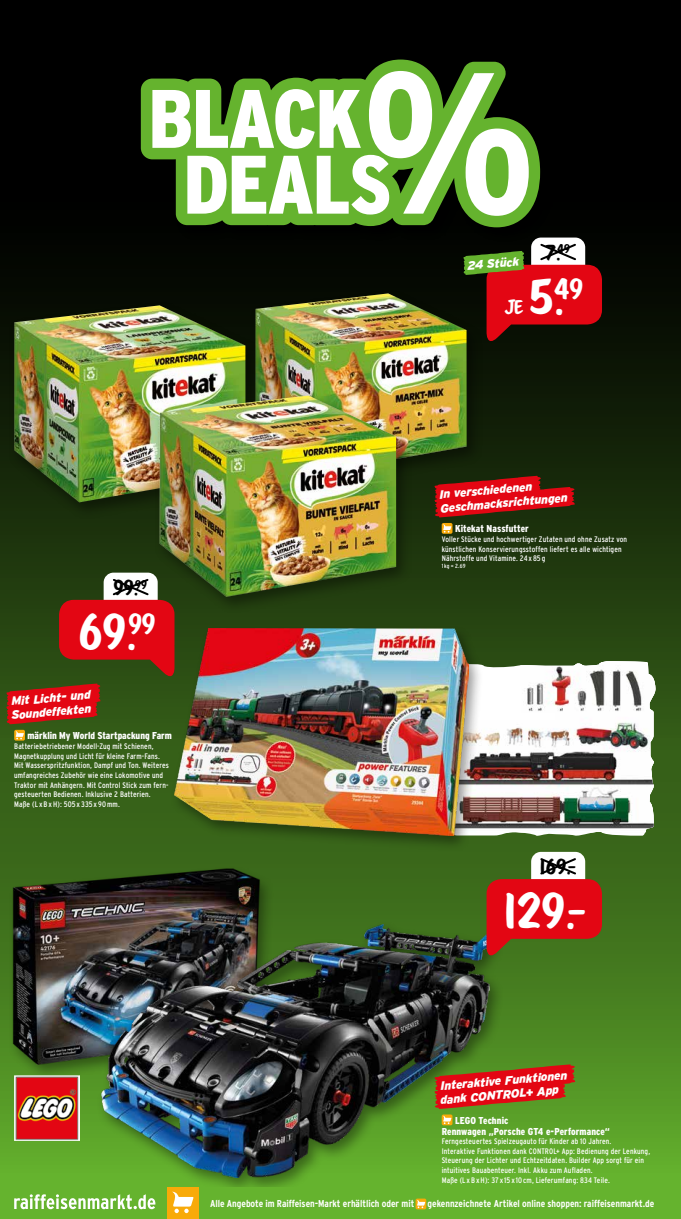
<style>
.page{position:relative;width:681px;height:1219px;background:#fff}
.page>*{position:absolute;margin:0;border:0;box-sizing:border-box;transform-origin:0 0}
.t1{font:44px "Scriptorama Markdown JF";color:#fff}
.t2{font:19px "Scriptorama Markdown JF";color:#000}
.t3{font:17.6px "Scriptorama Markdown JF";color:#fff}
.t4{font:italic 900 12px "Interstate";color:#fff}
.t5{font:700 10px "Interstate Condensed";letter-spacing:-.005em;color:#fff}
.t6{font:900 10px/10.5px "Interstate Condensed";color:#fff}
.t7{font:8px/9.6px "Interstate Condensed";letter-spacing:.015em;color:#fff}
.t8{font:6px "Interstate Condensed";color:#fff}
</style>
<div class="page">
<div style="left:0;top:0;width:680px;height:1219px;background:#000"></div>
<div style="left:0;top:190px;width:680px;height:998px;background:linear-gradient(to bottom,#000,#5ea62b)"></div>
<div style="left:249px;top:290px;width:233px;height:201px;background:#000;opacity:.4"></div>
<img style="left:255px;top:293px;width:211px;height:180px">
<img style="left:483px;top:661px;width:172px;height:172px">
<div style="left:438px;top:714px;width:117px;height:6px;background:#fff"></div>
<div style="left:169px;top:625px;width:314px;height:227px;background:#000;opacity:.4"></div>
<img style="left:174px;top:628px;width:294px;height:207px">
<div style="left:8px;top:302px;width:253px;height:218px;background:#000;opacity:.4"></div>
<img style="left:14px;top:305px;width:231px;height:197px">
<div style="left:153px;top:392px;width:259px;height:222px;background:#000;opacity:.4"></div>
<img style="left:160px;top:395px;width:236px;height:202px">
<div style="left:8px;top:865px;width:266px;height:216px;background:#000;opacity:.4"></div>
<img style="left:7px;top:863px;width:255px;height:201px">
<div style="left:96px;top:921px;width:408px;height:274px;background:#000;opacity:.4"></div>
<img style="left:101px;top:924px;width:394px;height:253px">
<img style="left:14px;top:1075px;width:65px;height:65px">
<svg style="left:14px;top:730px;width:11px;height:11px"></svg>
<svg style="left:15px;top:731px;width:9px;height:8px"></svg>
<div style="left:441px;top:1114px;width:11px;height:11px;background:#f8aa09;border-radius:2px"></div>
<svg style="left:443px;top:1116px;width:8px;height:8px"></svg>
<svg style="left:441px;top:523px;width:11px;height:11px"></svg>
<svg style="left:442px;top:524px;width:9px;height:9px"></svg>
<div style="left:142px;top:60px;width:412px;height:182px;background:#000"></div>
<svg style="left:141px;top:60px;width:399px;height:167px"></svg>
<svg style="left:152px;top:71px;width:376px;height:145px"></svg>
<svg style="left:434px;top:1064px;width:141px;height:45px"></svg>
<svg style="left:434px;top:475px;width:141px;height:43px"></svg>
<div style="left:0;top:1187px;width:680px;height:32px;background:#65b32e"></div>
<svg style="left:14px;top:1194px;width:141px;height:15px"></svg>
<div style="left:167px;top:1187px;width:32px;height:32px;background:#f8aa09"></div>
<svg style="left:172px;top:1192px;width:22px;height:21px"></svg>
<div style="left:415px;top:1198px;width:11px;height:11px;background:#f8aa09;border-radius:2px"></div>
<svg style="left:417px;top:1200px;width:8px;height:8px"></svg>
<div style="left:104px;top:573px;width:54px;height:37px;background:#fff;border-radius:10px"></div>
<svg style="left:6px;top:577px;width:168px;height:148px"></svg>
<div style="left:531px;top:852px;width:54px;height:38px;background:#fff;border-radius:10px"></div>
<svg style="left:486px;top:856px;width:115px;height:106px"></svg>
<div style="left:531px;top:238px;width:54px;height:37px;background:#fff;border-radius:10px"></div>
<svg style="left:463px;top:242px;width:138px;height:106px"></svg>
<h3 class="t4" style="left:466px;top:259px;width:53px;rotate:-5deg">24 Stück</h3>
<h2 class="t2" style="left:545px;top:240px;width:26px">7.<sup>49</sup></h2>
<h1 class="t1" style="left:527px;top:268px;width:57px">5.<sup>49</sup></h1>
<h3 class="t3" style="left:505px;top:295px;width:20px">je</h3>
<h2 class="t2" style="left:113px;top:575px;width:35px">99.<sup>99</sup></h2>
<h1 class="t1" style="left:78px;top:603px;width:80px">69.<sup>99</sup></h1>
<h3 class="t4" style="left:10px;top:694px;width:81px;rotate:-5deg">Mit Licht- und</h3>
<h3 class="t4" style="left:10px;top:708px;width:82px;rotate:-5deg">Soundeffekten</h3>
<p class="t6" style="left:28px;top:730px;width:146px">märklin My World Startpackung Farm</p>
<p class="t7" style="left:14px;top:741px;width:156px">Batteriebetriebener Modell-Zug mit Schienen, Magnetkupplung und Licht für kleine Farm-Fans.<br>Mit Wasserspritzfunktion, Dampf und Ton. Weiteres umfangreiches Zubehör wie eine Lokomotive und Traktor mit Anhängern. Mit Control Stick zum fern&shy;gesteuerten Bedienen. Inklusive 2 Batterien.<br>Maße (LxBxH): 505x335x90mm.</p>
<h3 class="t4" style="left:438px;top:488px;width:95px;rotate:-5deg">In verschiedenen</h3>
<h3 class="t4" style="left:439px;top:502px;width:129px;rotate:-5deg">Geschmacksrichtungen</h3>
<p class="t6" style="left:455px;top:524px;width:75px">Kitekat Nassfutter</p>
<p class="t7" style="left:441px;top:534px;width:187px">Voller Stücke und hochwertiger Zutaten und ohne Zusatz von künstlichen Konservierungsstoffen liefert es alle wichtigen<br>Nährstoffe und Vitamine. 24x85g</p>
<p class="t8" style="left:441px;top:563px;width:25px">1kg = 2.69</p>
<h2 class="t2" style="left:539px;top:854px;width:38px">169.﹣</h2>
<h1 class="t1" style="left:502px;top:882px;width:86px">129.﹣</h1>
<h3 class="t4" style="left:439px;top:1079px;width:129px;rotate:-5deg">Interaktive Funktionen</h3>
<h3 class="t4" style="left:439px;top:1093px;width:121px;rotate:-5deg">dank CONTROL+ App</h3>
<p class="t6" style="left:441px;top:1115px;width:170px;text-indent:13px">LEGO Technic<br>Rennwagen „Porsche GT4 e-Performance“</p>
<p class="t7" style="left:441px;top:1136px;width:210px">Ferngesteuertes Spielzeugauto für Kinder ab 10 Jahren.<br>Interaktive Funktionen dank CONTROL+ App: Bedienung der Lenkung, Steuerung der Lichter und Echtzeitdaten. Builder App sorgt für ein intuitives Bauabenteuer. Inkl. Akku zum Aufladen.<br>Maße (LxBxH): 37x15x10cm, Lieferumfang: 834 Teile.</p>
<p class="t5" style="left:210px;top:1198px;width:206px">Alle Angebote im Raiffeisen-Markt erhältlich oder mit</p>
<p class="t5" style="left:427px;top:1198px;width:228px">gekennzeichnete Artikel online shoppen: raiffeisenmarkt.de</p>
</div>
